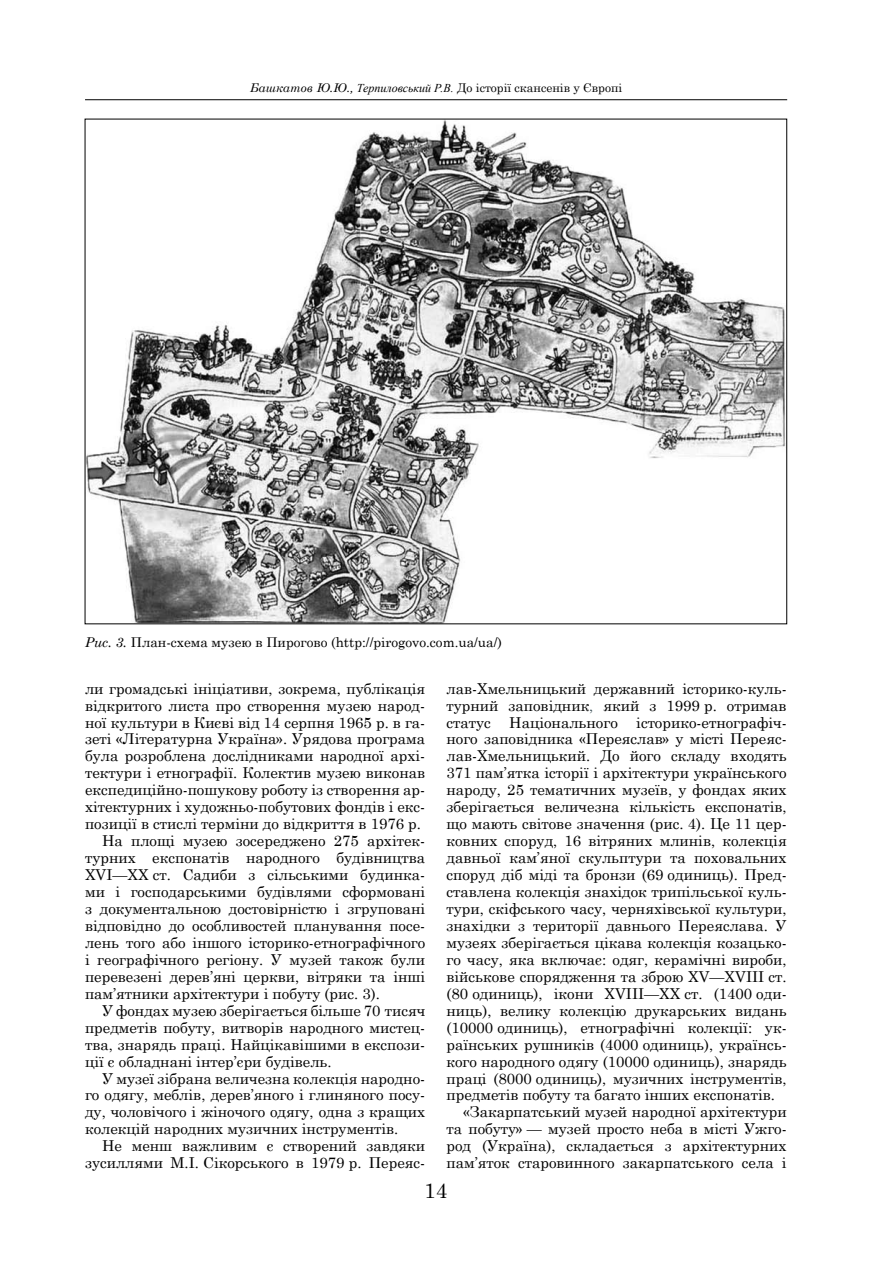
<style>
.page{position:relative;width:893px;height:1263px;background:#fff}
.page>*{position:absolute;margin:0;border:0;box-sizing:border-box;transform-origin:0 0}
.t1{font:21px "Century Schoolbook";color:#000}
.t2{font:15px "Century Schoolbook";color:#000}
.t3{font:13.5px "Century Schoolbook";color:#000}
.t4{font:12px "Century Schoolbook";color:#000}
.s1{font-style:italic}
.s2{font-family:"Times New Roman";font-style:italic}
.s3{color:#43565d}
</style>
<div class="page">
<hr style="left:85px;top:99px;width:702px;height:1px;background:#000">
<img style="left:87px;top:121px;width:698px;height:501px">
<p class="t4" style="left:250px;top:78px;width:374px"><span class="s1">Башкатов Ю.Ю.,</span> <span class="s2">Терпиловський Р.В.</span> До історії скансенів у Європі</p>
<p class="t3" style="left:85px;top:630px;width:418px"><span class="s1">Рис. 3.</span> План-схема музею в Пирогово (http://pirogovo.com.ua/ua/)</p>
<p class="t2" style="left:85px;top:676px;width:342px">ли громадські ініціативи, зокрема, публікація</p>
<p class="t2" style="left:85px;top:692px;width:342px">відкритого листа про створення музею народ-</p>
<p class="t2" style="left:85px;top:709px;width:342px">ної культури в Києві від 14 серпня 1965 р. в га-</p>
<p class="t2" style="left:85px;top:726px;width:342px">зеті «Літературна Україна». Урядова програма</p>
<p class="t2" style="left:85px;top:743px;width:342px">була розроблена дослідниками народної архі-</p>
<p class="t2" style="left:85px;top:760px;width:342px">тектури і етнографії. Колектив музею виконав</p>
<p class="t2" style="left:85px;top:777px;width:342px">експедиційно-пошукову роботу із створення ар-</p>
<p class="t2" style="left:85px;top:794px;width:342px">хітектурних і художньо-побутових фондів і екс-</p>
<p class="t2" style="left:85px;top:811px;width:338px">позиції в стислі терміни до відкриття в 1976 р.</p>
<p class="t2" style="left:102px;top:828px;width:325px">На площі музею зосереджено 275 архітек-</p>
<p class="t2" style="left:85px;top:845px;width:342px">турних експонатів народного будівництва</p>
<p class="t2" style="left:85px;top:862px;width:342px">XVI—XX ст. Садиби з сільськими будинка-</p>
<p class="t2" style="left:85px;top:879px;width:342px">ми і господарськими будівлями сформовані</p>
<p class="t2" style="left:85px;top:896px;width:342px">з документальною достовірністю і згруповані</p>
<p class="t2" style="left:85px;top:913px;width:342px">відповідно до особливостей планування посе-</p>
<p class="t2" style="left:85px;top:930px;width:342px">лень того або іншого історико-етнографічного</p>
<p class="t2" style="left:85px;top:947px;width:342px">і географічного регіону. У музей також були</p>
<p class="t2" style="left:85px;top:964px;width:342px">перевезені дерев’яні церкви, вітряки та інші</p>
<p class="t2" style="left:85px;top:981px;width:296px">пам’ятники архітектури і побуту (рис. 3).</p>
<p class="t2" style="left:102px;top:998px;width:325px">У фондах музею зберігається більше 70 тисяч</p>
<p class="t2" style="left:85px;top:1015px;width:342px">предметів побуту, витворів народного мистец-</p>
<p class="t2" style="left:85px;top:1031px;width:342px">тва, знарядь праці. Найцікавішими в експози-</p>
<p class="t2" style="left:85px;top:1048px;width:248px">ції є обладнані інтер’єри будівель.</p>
<p class="t2" style="left:102px;top:1065px;width:325px">У музеї зібрана величезна колекція народно-</p>
<p class="t2" style="left:85px;top:1082px;width:342px">го одягу, меблів, дерев’яного і глиняного посу-</p>
<p class="t2" style="left:85px;top:1099px;width:342px">ду, чоловічого і жіночого одягу, одна з кращих</p>
<p class="t2" style="left:85px;top:1116px;width:315px">колекцій народних музичних інструментів.</p>
<p class="t2" style="left:102px;top:1133px;width:325px">Не менш важливим є створений завдяки</p>
<p class="t2" style="left:85px;top:1150px;width:342px">зусиллями М.І. Сікорського в 1979 р. Переяс-</p>
<p class="t2" style="left:446px;top:676px;width:342px">лав-Хмельницький державний історико-куль-</p>
<p class="t2" style="left:446px;top:692px;width:342px">турний заповідник<span class="s3">,</span> який з 1999 р. отримав</p>
<p class="t2" style="left:446px;top:709px;width:342px">статус Національного історико-етнографіч-</p>
<p class="t2" style="left:446px;top:726px;width:342px">ного заповідника «Переяслав» у місті Переяс-</p>
<p class="t2" style="left:446px;top:743px;width:342px">лав-Хмельницький. До його складу входять</p>
<p class="t2" style="left:446px;top:760px;width:342px">371 пам’ятка історії і архітектури українського</p>
<p class="t2" style="left:446px;top:777px;width:342px">народу, 25 тематичних музеїв, у фондах яких</p>
<p class="t2" style="left:446px;top:794px;width:342px">зберігається величезна кількість експонатів,</p>
<p class="t2" style="left:446px;top:811px;width:342px">що мають світове значення (рис. 4). Це 11 цер-</p>
<p class="t2" style="left:446px;top:828px;width:342px">ковних споруд, 16 вітряних млинів, колекція</p>
<p class="t2" style="left:446px;top:845px;width:342px">давньої кам’яної скульптури та поховальних</p>
<p class="t2" style="left:446px;top:862px;width:342px">споруд діб міді та бронзи (69 одиниць). Пред-</p>
<p class="t2" style="left:446px;top:879px;width:342px">ставлена колекція знахідок трипільської куль-</p>
<p class="t2" style="left:446px;top:896px;width:342px">тури, скіфського часу, черняхівської культури,</p>
<p class="t2" style="left:446px;top:913px;width:342px">знахідки з території давнього Переяслава. У</p>
<p class="t2" style="left:446px;top:930px;width:342px">музеях зберігається цікава колекція козацько-</p>
<p class="t2" style="left:446px;top:947px;width:342px">го часу, яка включає: одяг, керамічні вироби,</p>
<p class="t2" style="left:446px;top:964px;width:342px">військове спорядження та зброю XV—XVIII ст.</p>
<p class="t2" style="left:446px;top:981px;width:342px">(80 одиниць), ікони XVIII—XX ст. (1400 оди-</p>
<p class="t2" style="left:446px;top:998px;width:342px">ниць), велику колекцію друкарських видань</p>
<p class="t2" style="left:446px;top:1015px;width:342px">(10000 одиниць), етнографічні колекції: ук-</p>
<p class="t2" style="left:446px;top:1031px;width:342px">раїнських рушників (4000 одиниць), українсь-</p>
<p class="t2" style="left:446px;top:1048px;width:342px">кого народного одягу (10000 одиниць), знарядь</p>
<p class="t2" style="left:446px;top:1065px;width:342px">праці (8000 одиниць), музичних інструментів,</p>
<p class="t2" style="left:446px;top:1082px;width:330px">предметів побуту та багато інших експонатів.</p>
<p class="t2" style="left:463px;top:1099px;width:325px">«Закарпатський музей народної архітектури</p>
<p class="t2" style="left:446px;top:1116px;width:342px">та побуту» — музей просто неба в місті Ужго-</p>
<p class="t2" style="left:446px;top:1133px;width:342px">род (Україна), складається з архітектурних</p>
<p class="t2" style="left:446px;top:1150px;width:342px">пам’яток старовинного закарпатського села і</p>
<h1 class="t1" style="left:424px;top:1172px;width:25px">14</h1>
</div>
